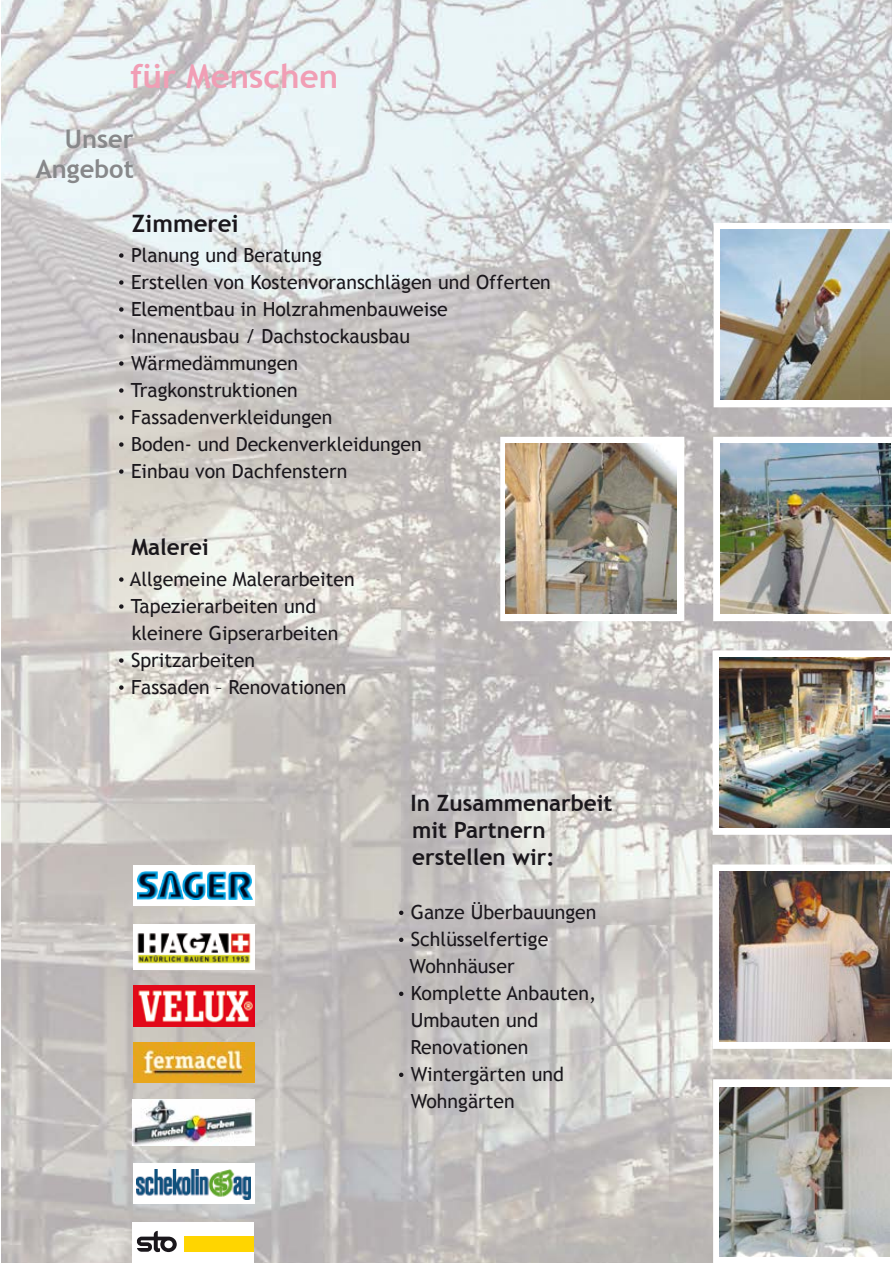
<style>
.page{position:relative;width:893px;height:1263px;background:#fff}
.page>*{position:absolute;margin:0;border:0;box-sizing:border-box;transform-origin:0 0}
.t1{font:700 33px "Trebuchet MS";color:#f19eb5}
.t2{font:700 25.5px/30px "Trebuchet MS";color:#87888a;text-align:right}
.t3{font:700 24px "Trebuchet MS";color:#1a171c}
.t4{font:700 22.5px/27px "Trebuchet MS";color:#1a171c}
.t5{font:19.5px/27px "Trebuchet MS";color:#1a171c}
</style>
<div class="page">
<img style="left:1px;top:0;width:891px;height:1263px">
<svg style="left:713px;top:1079px;width:179px;height:184px"></svg>
<svg style="left:712px;top:864px;width:180px;height:185px"></svg>
<img style="left:720px;top:1087px;width:169px;height:169px">
<svg style="left:118px;top:252px;width:7px;height:7px"></svg>
<svg style="left:118px;top:279px;width:7px;height:7px"></svg>
<svg style="left:118px;top:306px;width:7px;height:7px"></svg>
<svg style="left:118px;top:333px;width:7px;height:7px"></svg>
<svg style="left:118px;top:360px;width:7px;height:7px"></svg>
<svg style="left:118px;top:387px;width:7px;height:7px"></svg>
<svg style="left:118px;top:414px;width:7px;height:7px"></svg>
<svg style="left:118px;top:441px;width:7px;height:7px"></svg>
<svg style="left:118px;top:468px;width:7px;height:7px"></svg>
<svg style="left:118px;top:576px;width:7px;height:7px"></svg>
<svg style="left:118px;top:603px;width:7px;height:7px"></svg>
<svg style="left:118px;top:657px;width:7px;height:7px"></svg>
<svg style="left:118px;top:684px;width:7px;height:7px"></svg>
<svg style="left:713px;top:650px;width:179px;height:185px"></svg>
<svg style="left:713px;top:437px;width:179px;height:184px"></svg>
<img style="left:721px;top:443px;width:169px;height:170px">
<div style="left:500px;top:437px;width:184px;height:184px;background:#fff;border:15px solid #fff"></div>
<svg style="left:714px;top:223px;width:178px;height:184px"></svg>
<img style="left:720px;top:230px;width:170px;height:169px">
<img style="left:506px;top:443px;width:170px;height:170px">
<img style="left:719px;top:657px;width:170px;height:170px">
<img style="left:133px;top:1042px;width:121px;height:41px">
<img style="left:133px;top:986px;width:122px;height:40px">
<div style="left:133px;top:924px;width:122px;height:45px;background:#fff"></div>
<div style="left:133px;top:865px;width:121px;height:41px;background:#fff"></div>
<img style="left:138px;top:872px;width:114px;height:27px">
<div style="left:133px;top:1222px;width:121px;height:41px;background:#fff"></div>
<svg style="left:137px;top:1231px;width:40px;height:21px"></svg>
<div style="left:184px;top:1236px;width:70px;height:16px;background:#ffd500"></div>
<div style="left:133px;top:1163px;width:121px;height:41px;background:#fff"></div>
<img style="left:136px;top:1169px;width:114px;height:30px">
<img style="left:133px;top:1099px;width:121px;height:47px">
<svg style="left:398px;top:909px;width:7px;height:7px"></svg>
<svg style="left:398px;top:936px;width:7px;height:7px"></svg>
<svg style="left:398px;top:990px;width:7px;height:7px"></svg>
<svg style="left:398px;top:1071px;width:7px;height:7px"></svg>
<img style="left:720px;top:872px;width:170px;height:170px">
<img style="left:137px;top:933px;width:114px;height:31px">
<h1 class="t1" style="left:130px;top:56px;width:209px">für Menschen</h1>
<h2 class="t2" style="left:36px;top:124px;width:100px">Unser<br>Angebot</h2>
<p class="t3" style="left:132px;top:208px;width:108px">Zimmerei</p>
<p class="t5" style="left:118px;top:242px;width:434px">· Planung und Beratung<br>· Erstellen von Kostenvoranschlägen und Offerten · Elementbau in Holzrahmenbauweise<br>· Innenausbau / Dachstockausbau<br>· Wärmedämmungen<br>· Tragkonstruktionen<br>· Fassadenverkleidungen<br>· Boden- und Deckenverkleidungen<br>· Einbau von Dachfenstern</p>
<p class="t4" style="left:131px;top:533px;width:79px">Malerei</p>
<p class="t5" style="left:118px;top:566px;width:238px">· Allgemeine Malerarbeiten · Tapezierarbeiten und</p>
<p class="t5" style="left:118px;top:620px;width:230px;text-indent:14px">kleinere Gipserarbeiten · Spritzarbeiten<br>· Fassaden – Renovationen</p>
<p class="t4" style="left:410px;top:789px;width:204px">In Zusammenarbeit mit Partnern erstellen wir:</p>
<p class="t5" style="left:398px;top:899px;width:200px">· Ganze Überbauungen</p>
<p class="t5" style="left:398px;top:926px;width:152px">· Schlüsselfertige</p>
<p class="t5" style="left:409px;top:953px;width:107px">Wohnhäuser</p>
<p class="t5" style="left:398px;top:980px;width:200px">· Komplette Anbauten,</p>
<p class="t5" style="left:411px;top:1007px;width:129px">Umbauten und</p>
<p class="t5" style="left:411px;top:1034px;width:119px">Renovationen</p>
<p class="t5" style="left:398px;top:1061px;width:168px">· Wintergärten und</p>
<p class="t5" style="left:411px;top:1088px;width:106px">Wohngärten</p>
</div>
